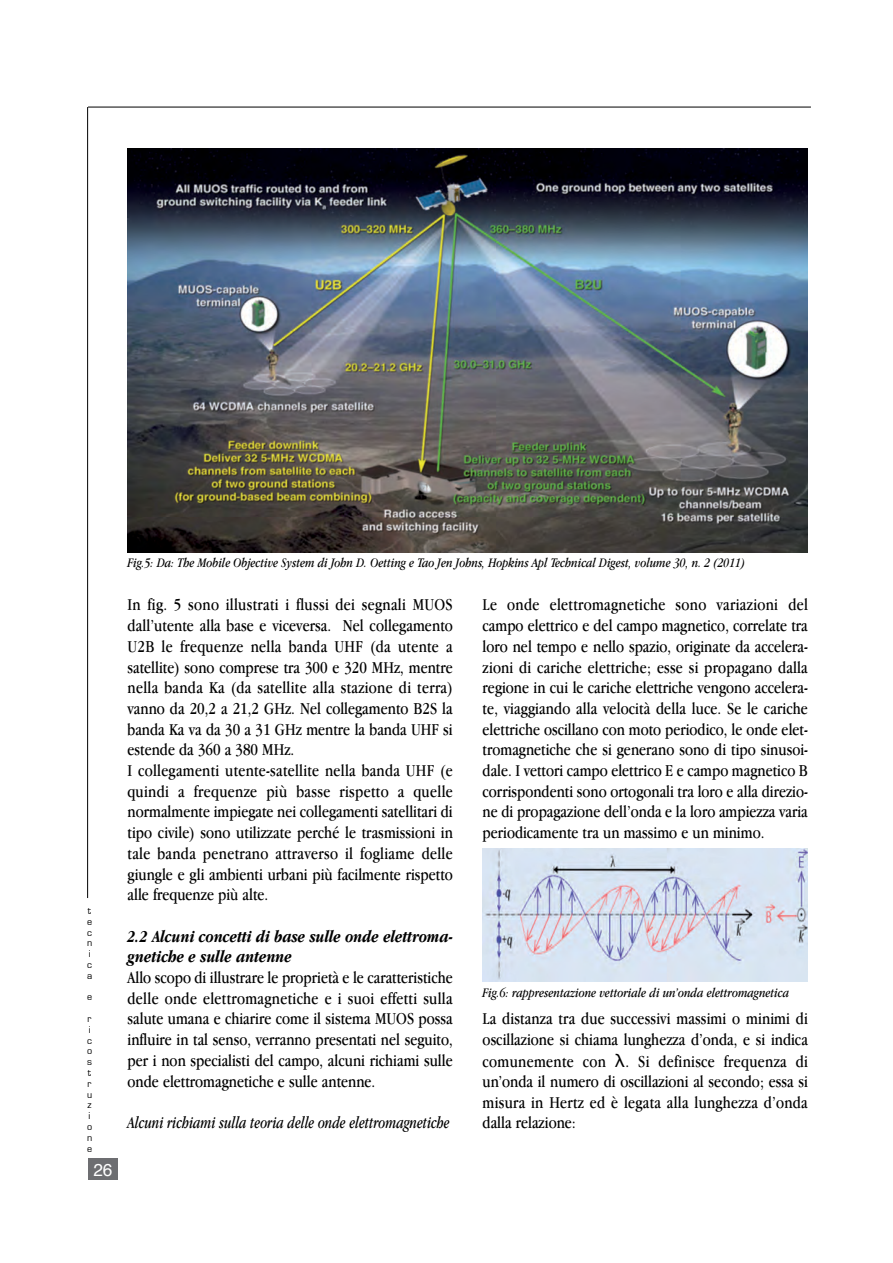
<style>
.page{position:relative;width:893px;height:1263px;background:#fff}
.page>*{position:absolute;margin:0;border:0;box-sizing:border-box;transform-origin:0 0}
.t1{font:17.25px/20.7px "Apple Garamond";color:#000;text-align:justify}
.t2{font:italic 700 17.25px/20.7px "Apple Garamond";color:#000}
.t3{font:italic 17.25px "Apple Garamond";color:#000;scale:.9 1}
.t4{font:17.25px "Helvetica";color:#fff}
.t5{font:italic 13.5px "Apple Garamond";color:#000}
.t6{font:9px/10.8px "Eurostile";color:#000}
.s1{font-family:"Lucida Grande"}
</style>
<div class="page">
<hr style="left:88px;top:107px;width:723px;height:1px;background:#000">
<hr style="left:87px;top:107px;width:1px;height:791px;background:#000">
<div style="left:88px;top:1158px;width:30px;height:21px;background:#6d6e71"></div>
<img style="left:128px;top:148px;width:680px;height:405px">
<img style="left:483px;top:849px;width:325px;height:133px">
<p class="t6" style="left:87px;top:905px;width:7px">t e c n i c a</p>
<p class="t6" style="left:87px;top:992px;width:7px">e</p>
<p class="t6" style="left:87px;top:1013px;width:7px">r i c o s t r u z i o n e</p>
<p class="t4" style="left:93px;top:1162px;width:21px">26</p>
<p class="t5" style="left:128px;top:557px;width:619px">Fig.5: Da: The Mobile Objective System di John D. Oetting e Tao Jen Johns, Hopkins Apl Technical Digest, volume 30, n. 2 (2011)</p>
<p class="t1" style="left:128px;top:596px;width:327px;text-align:left">In fig. 5 sono illustrati i flussi dei segnali MUOS dall’utente alla base e viceversa. Nel collegamento U2B le frequenze nella banda UHF (da utente a satellite) sono comprese tra 300 e 320 MHz, mentre nella banda Ka (da satellite alla stazione di terra) vanno da 20,2 a 21,2 GHz. Nel collegamento B2S la banda Ka va da 30 a 31 GHz mentre la banda UHF si estende da 360 a 380 MHz.<br>I collegamenti utente-satellite nella banda UHF (e quindi a frequenze più basse rispetto a quelle normalmente impiegate nei collegamenti satellitari di tipo civile) sono utilizzate perché le trasmissioni in tale banda penetrano attraverso il fogliame delle giungle e gli ambienti urbani più facilmente rispetto alle frequenze più alte.</p>
<p class="t2" style="left:128px;top:927px;width:327px">2.2 Alcuni concetti di base sulle onde elettroma&shy;gnetiche e sulle antenne</p>
<p class="t1" style="left:128px;top:968px;width:327px">Allo scopo di illustrare le proprietà e le caratteristiche delle onde elettromagnetiche e i suoi effetti sulla salute umana e chiarire come il sistema MUOS possa influire in tal senso, verranno presentati nel seguito, per i non specialisti del campo, alcuni richiami sulle onde elettromagnetiche e sulle antenne.</p>
<p class="t3" style="left:128px;top:1116px;width:359px">Alcuni richiami sulla teoria delle onde elettromagnetiche</p>
<p class="t1" style="left:483px;top:596px;width:327px">Le onde elettromagnetiche sono variazioni del campo elettrico e del campo magnetico, correlate tra loro nel tempo e nello spazio, originate da accelera&shy;zioni di cariche elettriche; esse si propagano dalla regione in cui le cariche elettriche vengono accelera&shy;te, viaggiando alla velocità della luce. Se le cariche elettriche oscillano con moto periodico, le onde elet&shy;tromagnetiche che si generano sono di tipo sinusoi&shy;dale. I vettori campo elettrico E e campo magnetico B corrispondenti sono ortogonali tra loro e alla direzio&shy;ne di propagazione dell’onda e la loro ampiezza varia periodicamente tra un massimo e un minimo.</p>
<p class="t5" style="left:483px;top:987px;width:308px">Fig.6: rappresentazione vettoriale di un’onda elettromagnetica</p>
<p class="t1" style="left:483px;top:1010px;width:327px;line-height:21.3px">La distanza tra due successivi massimi o minimi di oscillazione si chiama lunghezza d’onda, e si indica comunemente con <span class="s1">λ</span>. Si definisce frequenza di</p>
<p class="t1" style="left:483px;top:1072px;width:327px">un’onda il numero di oscillazioni al secondo; essa si misura in Hertz ed è legata alla lunghezza d’onda dalla relazione:</p>
</div>
